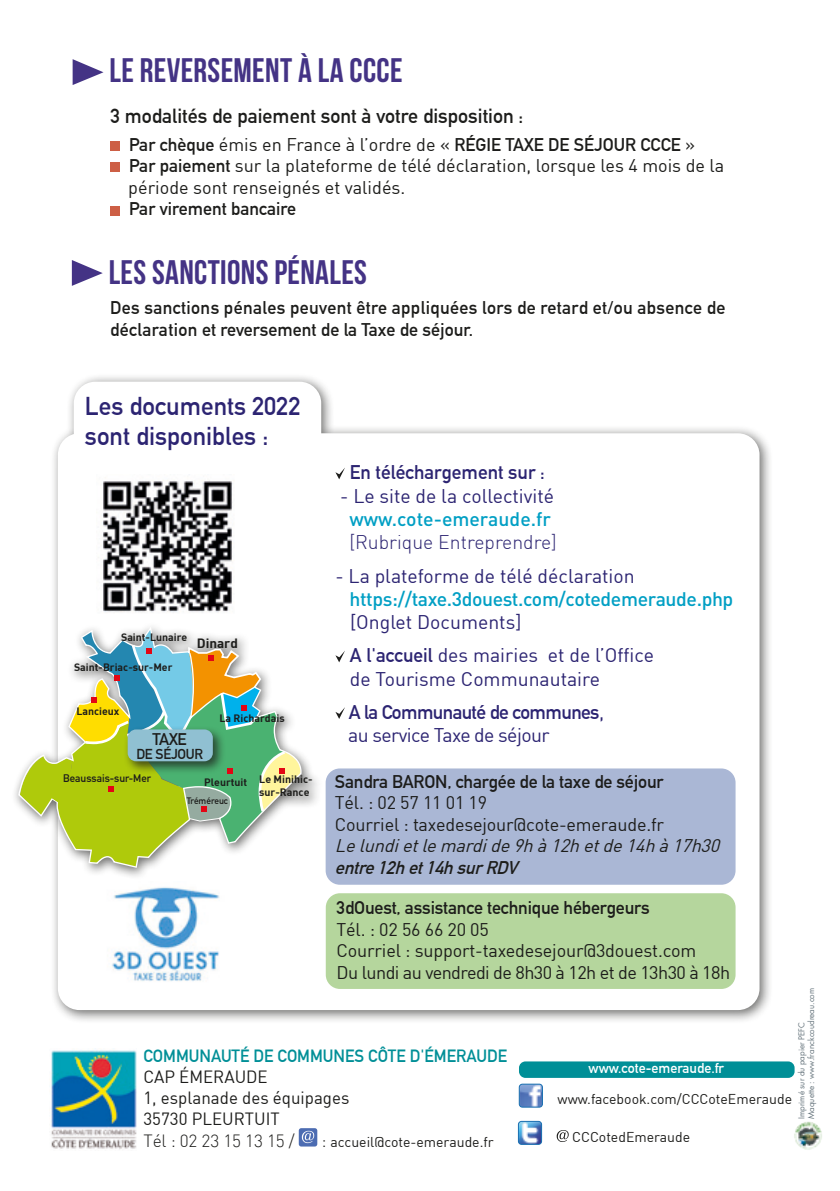
<style>
.page{position:relative;width:840px;height:1191px;background:#fff}
.page>*{position:absolute;margin:0;border:0;box-sizing:border-box;transform-origin:0 0}
.t1{font:34px "Bebas Neue";letter-spacing:.01em;color:#443385}
.t2{font:700 25.2px/30.2px "DIN Alternate";color:#2c2472}
.t3{font:700 20px "DIN Alternate";color:#1d1d1b}
.t4{font:19.4px/33.2px "DIN";color:#2c2472}
.t5{font:500 19.4px "DIN";letter-spacing:-.02em;color:#009fc4}
.t6{font:700 19.4px "DIN Alternate";letter-spacing:-.03em;color:#2c2472}
.t7{font:300 19.4px "DIN";color:#2c2472}
.t8{font:19.4px "DIN";letter-spacing:-.03em;color:#2c2472}
.t9{font:700 19.4px "DIN Alternate";color:#2c2472}
.t10{font:500 19.4px "DIN";color:#009fc4}
.t11{font:18px/21.6px "DIN";letter-spacing:-.01em;color:#1d1d1b}
.t12{font:700 18px "DIN Alternate";color:#1d1d1b}
.t13{font:700 18px/21.6px "DIN Alternate";letter-spacing:.02em;color:#1d1d1b}
.t14{font:italic 18px "DIN";color:#1d1d1b}
.t15{font:italic 700 18px "DIN Alternate";color:#1d1d1b}
.t16{font:17.4px/20.8px "DIN";color:#1d1d1b}
.t17{font:700 17.4px "DIN Alternate";color:#008f97}
.t18{font:300 17.4px "DIN";letter-spacing:-.01em;color:#1d1d1b}
.t19{font:700 16.6px "DIN Alternate";color:#1d1d1b}
.t20{font:14px "DIN";color:#1d1d1b}
.t21{font:700 14px "DIN Alternate";color:#fff}
.t22{font:700 14px "DIN Alternate";letter-spacing:-.02em;color:#1d1d1b}
.t23{font:700 13.2px "DIN";color:#1d1d1b}
.t24{font:700 10.8px "DIN Alternate";color:#1d1d1b}
.t25{font:700 10.6px/12.8px "DIN";color:#1d1d1b}
.t26{font:700 9.2px "DIN Alternate";color:#1d1d1b}
.t27{font:8px/9.6px "Futura LT";color:#68767e}
.s1{font-family:"DIN";font-weight:400}
.s2{font-family:"DIN Alternate";font-weight:700}
.s3{font-weight:300;font-size:17.4px}
</style>
<div class="page">
<div style="left:50px;top:373px;width:723px;height:651px;background:#1d1d1b;opacity:.65"></div>
<div style="left:58px;top:433px;width:701px;height:577px;background:#fff;border-radius:22px"></div>
<div style="left:74px;top:382px;width:247px;height:86px;background:#fff;border-radius:22px"></div>
<img style="left:51px;top:1048px;width:86px;height:102px">
<div style="left:298px;top:1128px;width:19px;height:18px;background:#4c6cb2;border-radius:3px"></div>
<svg style="left:302px;top:1130px;width:12px;height:13px"></svg>
<img style="left:520px;top:1085px;width:22px;height:22px">
<div style="left:518px;top:1083px;width:24px;height:24px;border:1px solid #176eb0;border-radius:3px"></div>
<div style="left:518px;top:1061px;width:276px;height:16px;background:#008f97;border-radius:6px"></div>
<svg style="left:335px;top:468px;width:10px;height:11px"></svg>
<svg style="left:335px;top:651px;width:10px;height:11px"></svg>
<svg style="left:335px;top:707px;width:10px;height:12px"></svg>
<img style="left:518px;top:1121px;width:23px;height:23px">
<div style="left:518px;top:1121px;width:23px;height:23px;border:1px solid #176eb0;border-radius:3px"></div>
<svg style="left:556px;top:1130px;width:12px;height:12px"></svg>
<svg style="left:73px;top:59px;width:30px;height:26px"></svg>
<svg style="left:72px;top:260px;width:31px;height:26px"></svg>
<div style="left:110px;top:141px;width:10px;height:9px;background:#cd5f45"></div>
<div style="left:110px;top:162px;width:10px;height:10px;background:#cd5f45"></div>
<div style="left:110px;top:206px;width:10px;height:9px;background:#cd5f45"></div>
<div style="left:11px;top:621px;width:313px;height:258px;background:#1d1d1b;opacity:.65"></div>
<svg style="left:20px;top:626px;width:282px;height:241px"></svg>
<div style="left:123px;top:725px;width:103px;height:49px;background:#1d1d1b;opacity:.73"></div>
<div style="left:128px;top:729px;width:85px;height:32px;background:#90c0d2;border-radius:8px"></div>
<img style="left:111px;top:887px;width:109px;height:95px">
<img style="left:103px;top:480px;width:130px;height:133px">
<div style="left:325px;top:768px;width:410px;height:116px;background:#aab7d5;border-radius:14px"></div>
<div style="left:325px;top:893px;width:410px;height:96px;background:#b5d69d;border-radius:14px"></div>
<img style="left:793px;top:1121px;width:29px;height:29px;border-radius:14px">
<h1 class="t1" style="left:109px;top:52px;width:294px">LE REVERSEMENT à la CCCE</h1>
<p class="t3" style="left:110px;top:101px;width:414px">3 modalités de paiement sont à votre disposition :</p>
<p class="t12" style="left:129px;top:130px;width:567px">Par chèque <span class="s1">émis en France à l’ordre de «</span> RÉGIE TAXE DE SÉJOUR CCCE <span class="s1">»</span></p>
<p class="t11" style="left:128px;top:154px;width:597px"><span class="s2">Par paiement</span> sur la plateforme de télé déclaration, lorsque les 4 mois de la période sont renseignés et validés.</p>
<p class="t12" style="left:129px;top:195px;width:168px">Par virement bancaire</p>
<h1 class="t1" style="left:109px;top:254px;width:259px">LES SANCTIONS PéNALES</h1>
<p class="t13" style="left:110px;top:296px;width:616px">Des sanctions pénales peuvent être appliquées lors de retard et/ou absence de déclaration et reversement de la Taxe de séjour.</p>
<h2 class="t2" style="left:85px;top:389px;width:217px">Les documents 2022 sont disponibles :</h2>
<p class="t25" style="left:121px;top:631px;width:68px">Saint-Lunaire</p>
<p class="t25" style="left:74px;top:660px;width:100px">Saint-Briac-sur-Mer</p>
<p class="t25" style="left:76px;top:704px;width:44px">Lancieux</p>
<p class="t23" style="left:197px;top:634px;width:43px">Dinard</p>
<p class="t25" style="left:219px;top:711px;width:67px">La Richardais</p>
<p class="t19" style="left:152px;top:726px;width:36px">TAXE</p>
<p class="t22" style="left:136px;top:743px;width:68px">DE SÉJOUR</p>
<p class="t24" style="left:63px;top:770px;width:89px">Beaussais-sur-Mer</p>
<p class="t25" style="left:204px;top:775px;width:44px">Pleurtuit</p>
<p class="t26" style="left:187px;top:794px;width:43px">Tréméreuc</p>
<p class="t25" style="left:259px;top:772px;width:55px">Le Minihic&shy;sur-Rance</p>
<p class="t9" style="left:349px;top:458px;width:196px">En téléchargement sur :</p>
<p class="t4" style="left:340px;top:478px;width:215px">- Le site de la collectivité</p>
<p class="t10" style="left:349px;top:506px;width:203px">www.cote-emeraude.fr</p>
<p class="t7" style="left:349px;top:530px;width:209px">[Rubrique Entreprendre]</p>
<p class="t4" style="left:335px;top:558px;width:301px">- La plateforme de télé déclaration</p>
<p class="t5" style="left:349px;top:586px;width:385px">https://taxe.3douest.com/cotedemeraude.php</p>
<p class="t4" style="left:350px;top:605px;width:305px">[Onglet Documents]<br><span class="s2">A l'accueil</span> des mairies et de l’Office</p>
<p class="t4" style="left:350px;top:661px;width:251px">de Tourisme Communautaire</p>
<p class="t6" style="left:348px;top:697px;width:257px">A la Communauté de communes<span class="s1">,</span></p>
<p class="t8" style="left:348px;top:723px;width:203px">au service Taxe de séjour</p>
<p class="t12" style="left:334px;top:767px;width:330px">Sandra BARON, chargée de la taxe de séjour</p>
<p class="t11" style="left:334px;top:791px;width:330px">Tél. : 02 57 11 01 19<br>Courriel : taxedesejour@cote-emeraude.fr</p>
<p class="t14" style="left:334px;top:834px;width:391px">Lelundietlemardide9hà12hetde14hà17h30</p>
<p class="t15" style="left:334px;top:854px;width:190px">entre12het14hsurRDV</p>
<p class="t12" style="left:336px;top:894px;width:314px">3dOuest, assistance technique hébergeurs</p>
<p class="t11" style="left:336px;top:918px;width:395px">Tél. : 02 56 66 20 05<br>Courriel : support-taxedesejour@3douest.com<br>Du lundi au vendredi de 8h30 à 12h et de 13h30 à 18h</p>
<p class="t17" style="left:143px;top:1042px;width:365px">COMMUNAUTÉ DE COMMUNES CÔTE D'ÉMERAUDE</p>
<p class="t16" style="left:143px;top:1066px;width:207px">CAP ÉMERAUDE<br>1, esplanade des équipages<br>35730 PLEURTUIT</p>
<p class="t18" style="left:143px;top:1129px;width:153px">Tél : 02 23 15 13 15 /</p>
<p class="t20" style="left:321px;top:1132px;width:174px"><span class="s3">:</span> accueil@cote-emeraude.fr</p>
<p class="t27" style="left:796px;top:1119px;width:133px;rotate:-90deg">Imprimé sur du papier PEFC<br>Maquette : www.franckcoudreau.com</p>
<p class="t21" style="left:588px;top:1057px;width:137px">www.cote-emeraude.fr</p>
<p class="t20" style="left:557px;top:1090px;width:236px">www.facebook.com/CCCoteEmeraude</p>
<p class="t20" style="left:572px;top:1128px;width:119px">CCCotedEmeraude</p>
</div>
